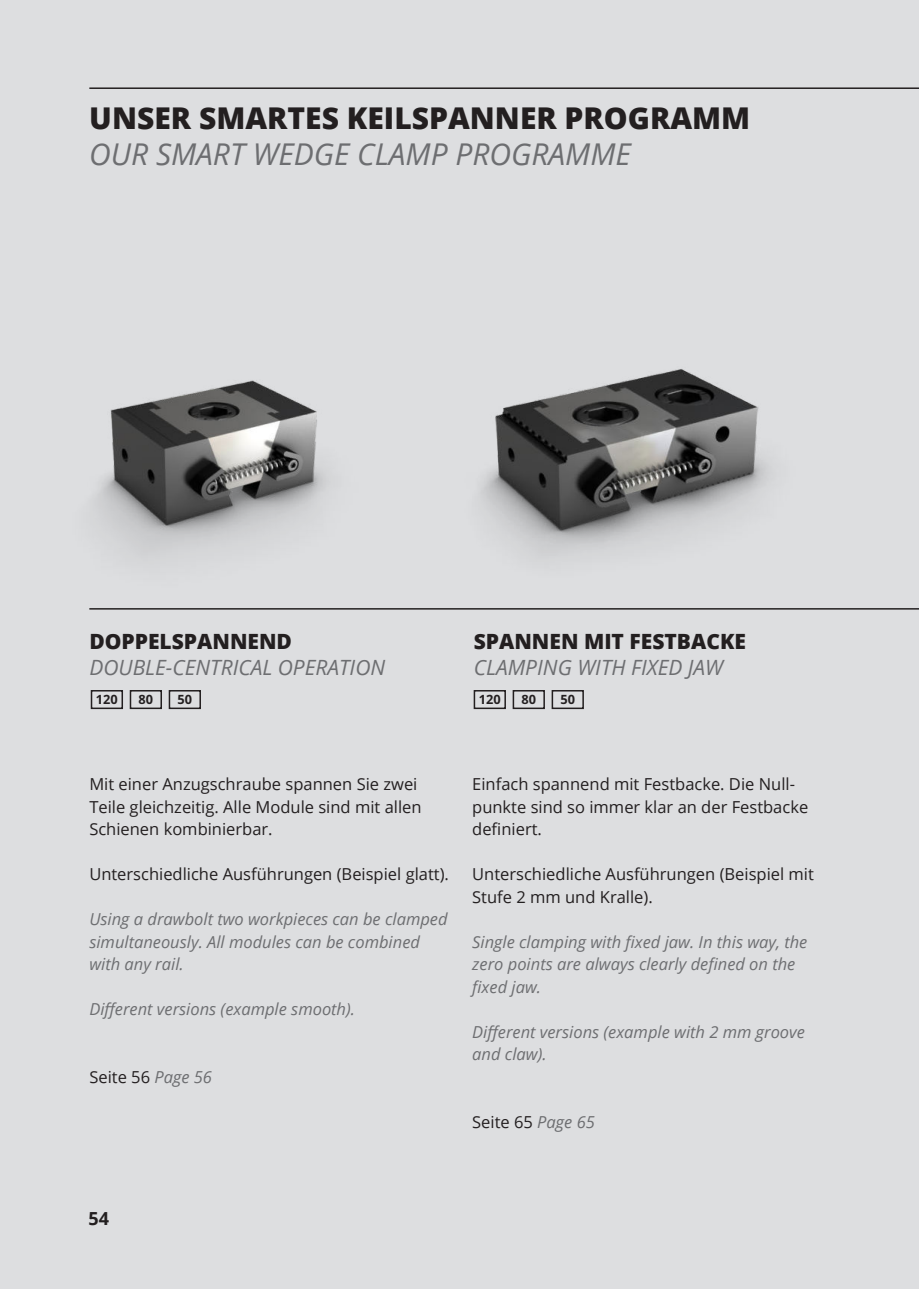
<style>
.page{position:relative;width:919px;height:1289px;background:#fff}
.page>*{position:absolute;margin:0;border:0;box-sizing:border-box;transform-origin:0 0}
.t1{font:800 30px "Open Sans";color:#231f20}
.t2{font:italic 30px "Open Sans";color:#6d6e71}
.t3{font:italic 21px "Open Sans";color:#6d6e71}
.t4{font:800 21px "Open Sans";color:#231f20}
.t5{font:700 18px "Open Sans";color:#231f20}
.t6{font:16.5px/22.5px "Open Sans";color:#231f20}
.t7{font:italic 16.5px/22.5px "Open Sans";color:#6d6e71}
.t8{font:700 12.75px "Open Sans";color:#231f20}
.s1{font-style:italic;color:#6d6e71}
</style>
<div class="page">
<div style="left:0;top:0;width:918px;height:1288px;background:#dddee0"></div>
<img style="left:89px;top:380px;width:191px;height:230px">
<img style="left:280px;top:369px;width:527px;height:341px">
<hr style="left:89px;top:87px;width:829px;height:2px;background:#231f20">
<hr style="left:89px;top:608px;width:829px;height:1px;background:#231f20">
<div style="left:91px;top:690px;width:32px;height:19px;border:2px solid #231f20"></div>
<div style="left:130px;top:690px;width:32px;height:19px;border:2px solid #231f20"></div>
<div style="left:169px;top:690px;width:32px;height:19px;border:2px solid #231f20"></div>
<div style="left:473px;top:690px;width:33px;height:19px;border:2px solid #231f20"></div>
<div style="left:512px;top:690px;width:33px;height:19px;border:2px solid #231f20"></div>
<div style="left:551px;top:690px;width:33px;height:19px;border:2px solid #231f20"></div>
<h1 class="t1" style="left:89px;top:106px;width:662px">UNSER SMARTES KEILSPANNER PROGRAMM</h1>
<h1 class="t2" style="left:89px;top:142px;width:543px">OUR SMART WEDGE CLAMP PROGRAMME</h1>
<p class="t4" style="left:89px;top:633px;width:204px">DOPPELSPANNEND</p>
<p class="t3" style="left:89px;top:658px;width:297px">DOUBLE-CENTRICAL OPERATION</p>
<p class="t4" style="left:473px;top:633px;width:274px">SPANNEN MIT FESTBACKE</p>
<p class="t3" style="left:473px;top:658px;width:251px">CLAMPING WITH FIXED JAW</p>
<p class="t8" style="left:96px;top:692px;width:23px">120</p>
<p class="t8" style="left:139px;top:692px;width:16px">80</p>
<p class="t8" style="left:177px;top:692px;width:16px">50</p>
<p class="t8" style="left:479px;top:692px;width:23px">120</p>
<p class="t8" style="left:521px;top:692px;width:16px">80</p>
<p class="t8" style="left:560px;top:692px;width:16px">50</p>
<p class="t6" style="left:89px;top:774px;width:334px">Mit einer Anzugschraube spannen Sie zwei<br>Teile gleichzeitig. Alle Module sind mit allen<br>Schienen kombinierbar.</p>
<p class="t6" style="left:89px;top:864px;width:361px">Unterschiedliche Ausführungen (Beispiel glatt).</p>
<p class="t7" style="left:89px;top:909px;width:360px">Using a drawbolt two workpieces can be clamped simultaneously. All modules can be combined with any rail.</p>
<p class="t7" style="left:89px;top:997px;width:267px">Different versions (example smooth).</p>
<p class="t6" style="left:89px;top:1067px;width:124px">Seite 56 <span class="s1">Page 56</span></p>
<p class="t6" style="left:472px;top:772px;width:337px">Einfach spannend mit Festbacke. Die Null&shy;punkte sind so immer klar an der Festbacke definiert.</p>
<p class="t6" style="left:472px;top:864px;width:343px">Unterschiedliche Ausführungen (Beispiel mit<br>Stufe 2 mm und Kralle).</p>
<p class="t7" style="left:472px;top:930px;width:336px">Single clamping with fixed jaw. In this way, the zero points are always clearly defined on the fixed jaw.</p>
<p class="t7" style="left:472px;top:1020px;width:334px">Different versions (example with 2 mm groove and claw).</p>
<p class="t6" style="left:472px;top:1112px;width:124px">Seite 65 <span class="s1">Page 65</span></p>
<p class="t5" style="left:88px;top:1211px;width:22px">54</p>
</div>
